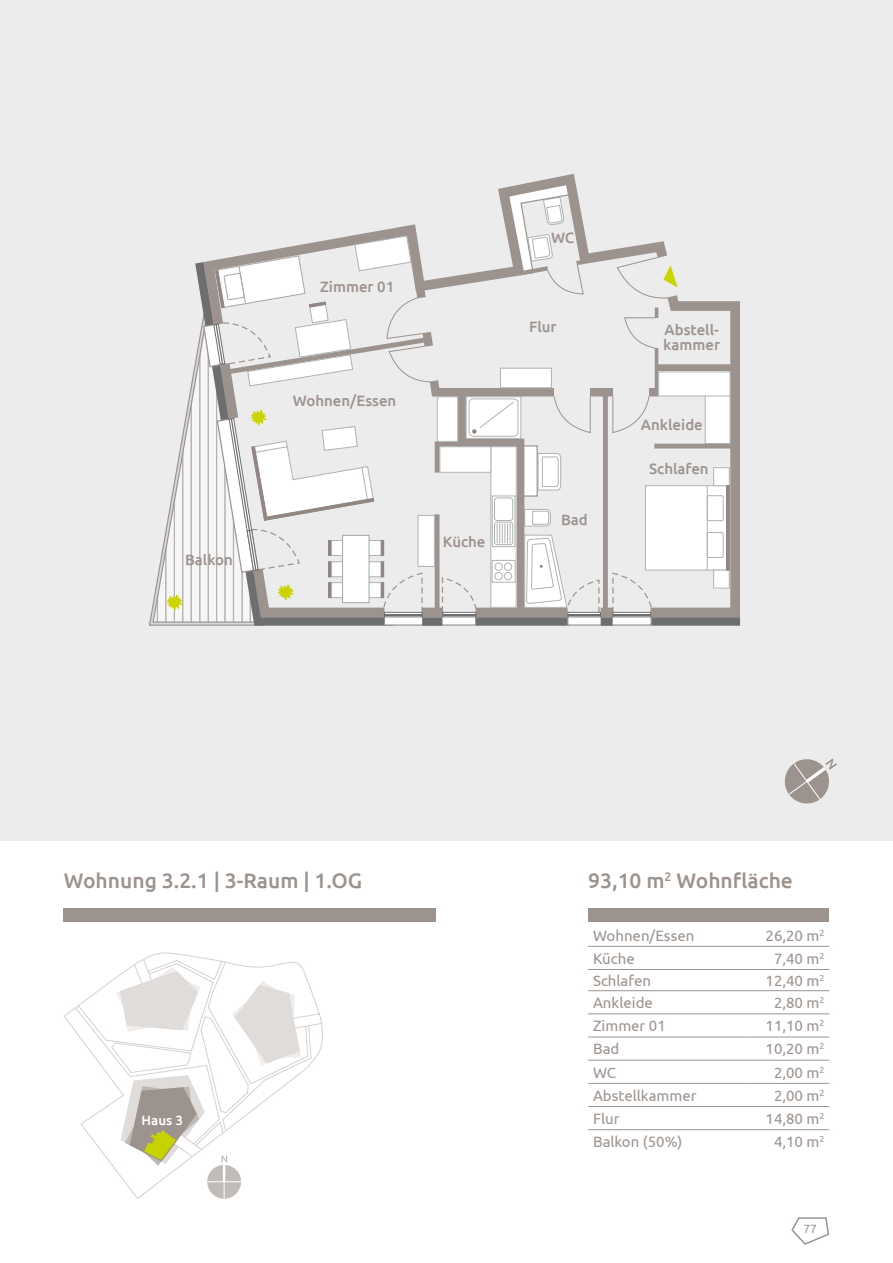
<style>
.page{position:relative;width:893px;height:1263px;background:#fff}
.page>*{position:absolute;margin:0;border:0;box-sizing:border-box;transform-origin:0 0}
.t1{font:500 21px "Ubuntu";color:#9d938e}
.t2{font:15px "Ubuntu";color:#9d938e}
.t3{font:500 15px/15px "Ubuntu";color:#9d938e}
.t4{font:500 13.35px "Ubuntu";color:#fff}
.t5{font:12px "Ubuntu";color:#9d938e}
</style>
<div class="page">
<div style="left:0;top:0;width:893px;height:841px;background:#ececec"></div>
<div style="left:64px;top:908px;width:372px;height:14px;background:#9d938e"></div>
<div style="left:588px;top:908px;width:241px;height:14px;background:#9d938e"></div>
<svg style="left:543px;top:174px;width:197px;height:448px"></svg>
<div style="left:657px;top:364px;width:78px;height:8px;background:#9d938e"></div>
<hr style="left:654px;top:444px;width:81px;height:4px;background:#9d938e">
<div style="left:645px;top:486px;width:84px;height:84px;background:#fff"></div>
<div style="left:645px;top:485px;width:85px;height:85px;border:1px solid #b0b2b2"></div>
<div style="left:707px;top:495px;width:16px;height:26px;border:1px solid #b0b2b2"></div>
<div style="left:707px;top:532px;width:16px;height:26px;border:1px solid #b0b2b2"></div>
<hr style="left:707px;top:486px;width:1px;height:84px;background:#b0b2b2">
<div style="left:714px;top:468px;width:15px;height:18px;background:#fff"></div>
<div style="left:713px;top:467px;width:17px;height:19px;border:1px solid #b0b2b2"></div>
<div style="left:714px;top:570px;width:15px;height:18px;background:#fff"></div>
<div style="left:713px;top:570px;width:17px;height:18px;border:1px solid #b0b2b2"></div>
<div style="left:726px;top:485px;width:4px;height:85px;border:1px solid #918681"></div>
<div style="left:705px;top:372px;width:25px;height:71px;background:#fff"></div>
<div style="left:705px;top:372px;width:25px;height:72px;border:1px solid #b0b2b2"></div>
<div style="left:659px;top:372px;width:71px;height:24px;background:#fff"></div>
<div style="left:658px;top:372px;width:72px;height:24px;border:1px solid #b0b2b2"></div>
<svg style="left:148px;top:180px;width:530px;height:446px"></svg>
<svg style="left:64px;top:952px;width:259px;height:247px"></svg>
<svg style="left:220px;top:975px;width:85px;height:96px"></svg>
<svg style="left:116px;top:967px;width:84px;height:65px"></svg>
<svg style="left:121px;top:1075px;width:84px;height:91px"></svg>
<div style="left:207px;top:1165px;width:34px;height:34px;background:#c2bcb8;border-radius:50%"></div>
<hr style="left:224px;top:1165px;width:1px;height:34px;background:#fff">
<hr style="left:207px;top:1181px;width:34px;height:1px;background:#fff">
<svg style="left:221px;top:1155px;width:6px;height:27px"></svg>
<svg style="left:784px;top:758px;width:53px;height:46px"></svg>
<hr style="left:588px;top:946px;width:161px;height:1px;background:#9d938e">
<hr style="left:749px;top:946px;width:80px;height:1px;background:#9d938e">
<hr style="left:588px;top:969px;width:161px;height:1px;background:#9d938e">
<hr style="left:749px;top:969px;width:80px;height:1px;background:#9d938e">
<hr style="left:588px;top:990px;width:161px;height:1px;background:#9d938e">
<hr style="left:749px;top:990px;width:80px;height:1px;background:#9d938e">
<hr style="left:588px;top:1013px;width:161px;height:1px;background:#9d938e">
<hr style="left:749px;top:1013px;width:80px;height:1px;background:#9d938e">
<hr style="left:588px;top:1037px;width:161px;height:1px;background:#9d938e">
<hr style="left:749px;top:1037px;width:80px;height:1px;background:#9d938e">
<hr style="left:588px;top:1060px;width:161px;height:1px;background:#9d938e">
<hr style="left:749px;top:1060px;width:80px;height:1px;background:#9d938e">
<hr style="left:588px;top:1083px;width:161px;height:1px;background:#9d938e">
<hr style="left:749px;top:1083px;width:80px;height:1px;background:#9d938e">
<hr style="left:588px;top:1106px;width:161px;height:1px;background:#9d938e">
<hr style="left:749px;top:1106px;width:80px;height:1px;background:#9d938e">
<hr style="left:588px;top:1129px;width:161px;height:1px;background:#9d938e">
<hr style="left:749px;top:1129px;width:80px;height:1px;background:#9d938e">
<svg style="left:791px;top:1217px;width:39px;height:28px"></svg>
<p class="t3" style="left:185px;top:552px;width:49px">Balkon</p>
<p class="t3" style="left:320px;top:279px;width:76px">Zimmer 01</p>
<p class="t3" style="left:293px;top:393px;width:105px">Wohnen/Essen</p>
<p class="t3" style="left:551px;top:229px;width:25px">WC</p>
<p class="t3" style="left:529px;top:318px;width:29px">Flur</p>
<p class="t3" style="left:443px;top:533px;width:44px">Küche</p>
<p class="t3" style="left:561px;top:511px;width:28px">Bad</p>
<p class="t3" style="left:663px;top:322px;width:58px">Abstell&shy;kammer</p>
<p class="t3" style="left:641px;top:417px;width:63px">Ankleide</p>
<p class="t3" style="left:649px;top:461px;width:61px">Schlafen</p>
<h1 class="t1" style="left:64px;top:867px;width:300px">Wohnung 3.2.1 | 3-Raum | 1.OG</h1>
<p class="t4" style="left:142px;top:1112px;width:43px">Haus 3</p>
<h1 class="t1" style="left:588px;top:867px;width:206px">93,10 m<sup>2</sup> Wohnfläche</h1>
<p class="t2" style="left:593px;top:926px;width:103px">Wohnen/Essen</p>
<p class="t2" style="left:766px;top:926px;width:60px">26,20 m<sup>2</sup></p>
<p class="t2" style="left:593px;top:949px;width:43px">Küche</p>
<p class="t2" style="left:774px;top:949px;width:52px">7,40 m<sup>2</sup></p>
<p class="t2" style="left:593px;top:971px;width:60px">Schlafen</p>
<p class="t2" style="left:766px;top:971px;width:60px">12,40 m<sup>2</sup></p>
<p class="t2" style="left:593px;top:994px;width:61px">Ankleide</p>
<p class="t2" style="left:774px;top:994px;width:52px">2,80 m<sup>2</sup></p>
<p class="t2" style="left:593px;top:1017px;width:74px">Zimmer 01</p>
<p class="t2" style="left:766px;top:1017px;width:60px">11,10 m<sup>2</sup></p>
<p class="t2" style="left:593px;top:1040px;width:28px">Bad</p>
<p class="t2" style="left:766px;top:1040px;width:60px">10,20 m<sup>2</sup></p>
<p class="t2" style="left:593px;top:1063px;width:24px">WC</p>
<p class="t2" style="left:774px;top:1063px;width:52px">2,00 m<sup>2</sup></p>
<p class="t2" style="left:593px;top:1086px;width:105px">Abstellkammer</p>
<p class="t2" style="left:774px;top:1086px;width:52px">2,00 m<sup>2</sup></p>
<p class="t2" style="left:593px;top:1109px;width:28px">Flur</p>
<p class="t2" style="left:766px;top:1109px;width:60px">14,80 m<sup>2</sup></p>
<p class="t2" style="left:593px;top:1133px;width:91px">Balkon (50%)</p>
<p class="t2" style="left:774px;top:1133px;width:52px">4,10 m<sup>2</sup></p>
<p class="t5" style="left:803px;top:1221px;width:15px">77</p>
</div>
